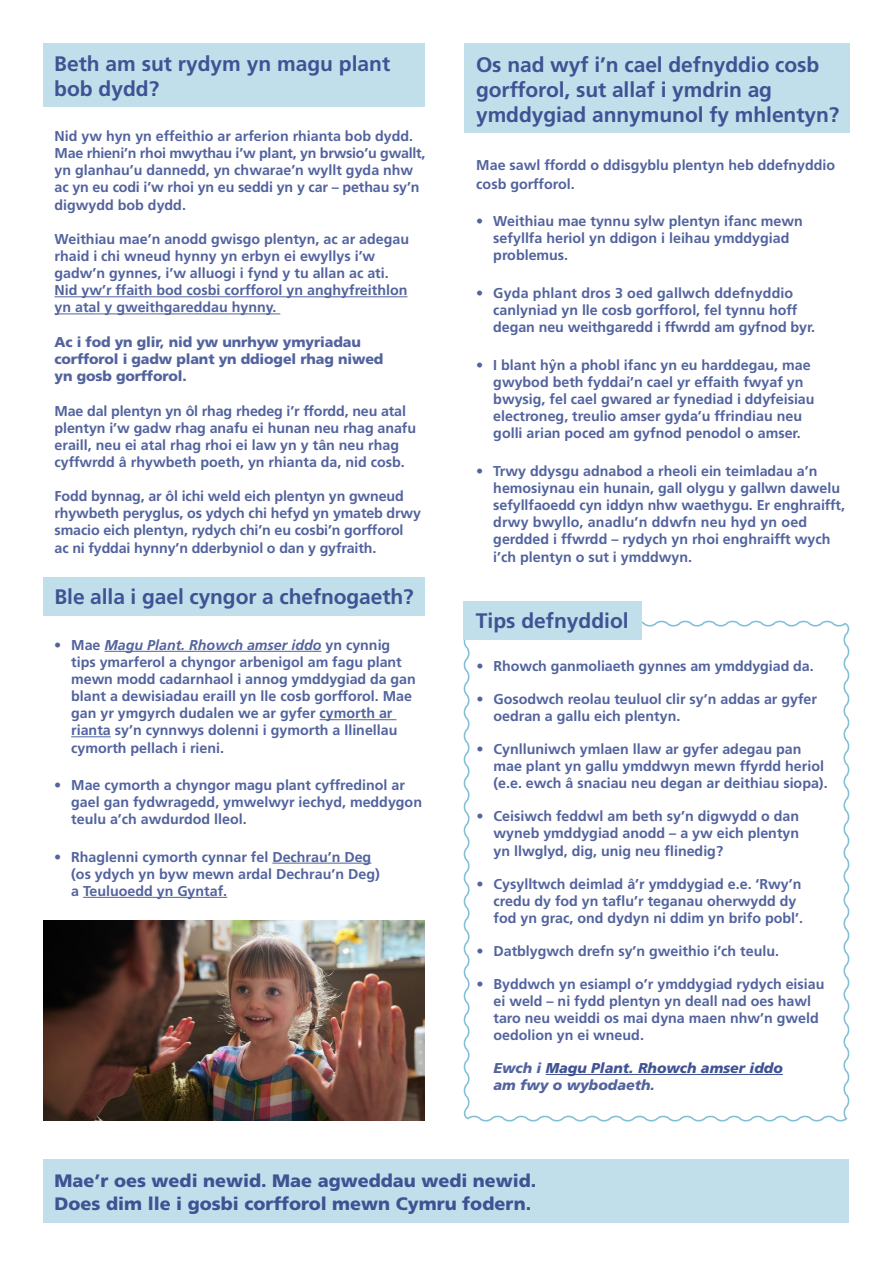
<style>
.page{position:relative;width:893px;height:1263px;background:#fff}
.page>*{position:absolute;margin:0;border:0;box-sizing:border-box;transform-origin:0 0}
.t1{font:700 21px/25.2px "Frutiger LT Std";letter-spacing:-.005em;color:#3f5293}
.t2{font:900 18px/22.5px "Frutiger LT Std";color:#3f5293}
.t3{font:700 14.25px/17.1px "Frutiger LT Std";color:#52639e}
.t4{font:900 14.25px/17.1px "Frutiger LT Std";letter-spacing:-.01em;color:#52639e}
.t5{font:italic 900 14.25px/17.1px "Frutiger LT Std";color:#3f5293}
.s1{font-style:italic}
.s2{color:#52639e}
</style>
<div class="page">
<div style="left:44px;top:44px;width:381px;height:63px;background:#c0dfeb"></div>
<div style="left:44px;top:577px;width:381px;height:39px;background:#c0dfeb"></div>
<hr style="left:55px;top:296px;width:352px;height:1px;background:#52639e">
<hr style="left:55px;top:314px;width:225px;height:1px;background:#52639e">
<hr style="left:104px;top:651px;width:217px;height:1px;background:#52639e">
<hr style="left:320px;top:719px;width:76px;height:1px;background:#52639e">
<hr style="left:71px;top:736px;width:40px;height:1px;background:#52639e">
<hr style="left:272px;top:863px;width:99px;height:1px;background:#52639e">
<hr style="left:83px;top:897px;width:144px;height:1px;background:#52639e">
<img style="left:44px;top:921px;width:381px;height:199px">
<div style="left:464px;top:44px;width:385px;height:89px;background:#c0dfeb"></div>
<svg style="left:463px;top:618px;width:387px;height:504px"></svg>
<hr style="left:546px;top:1074px;width:237px;height:1px;background:#3f5293">
<div style="left:464px;top:601px;width:178px;height:39px;background:#c0dfeb"></div>
<div style="left:44px;top:1159px;width:805px;height:64px;background:#c0dfeb"></div>
<p class="t1" style="left:54px;top:51px;width:338px">Beth am sut rydym yn magu plant bob dydd?</p>
<p class="t3" style="left:55px;top:128px;width:372px">Nid yw hyn yn effeithio ar arferion rhianta bob dydd.<br>Mae rhieni’n rhoi mwythau i’w plant, yn brwsio’u gwallt, yn glanhau’u dannedd, yn chwarae’n wyllt gyda nhw ac yn eu codi i’w rhoi yn eu seddi yn y car – pethau sy’n digwydd bob dydd.</p>
<p class="t3" style="left:55px;top:231px;width:356px">Weithiau mae’n anodd gwisgo plentyn, ac ar adegau rhaid i chi wneud hynny yn erbyn ei ewyllys i’w gadw’n gynnes, i’w alluogi i fynd y tu allan ac ati.<br>Nid yw’r ffaith bod cosbi corfforol yn anghyfreithlon yn atal y gweithgareddau hynny.</p>
<p class="t4" style="left:55px;top:333px;width:330px">Ac i fod yn glir, nid yw unrhyw ymyriadau corfforol i gadw plant yn ddiogel rhag niwed yn gosb gorfforol.</p>
<p class="t3" style="left:55px;top:402px;width:363px">Mae dal plentyn yn ôl rhag rhedeg i’r ffordd, neu atal plentyn i’w gadw rhag anafu ei hunan neu rhag anafu eraill, neu ei atal rhag rhoi ei law yn y tân neu rhag cyffwrdd â rhywbeth poeth, yn rhianta da, nid cosb.</p>
<p class="t3" style="left:55px;top:488px;width:368px">Fodd bynnag, ar ôl ichi weld eich plentyn yn gwneud rhywbeth peryglus, os ydych chi hefyd yn ymateb drwy smacio eich plentyn, rydych chi’n eu cosbi’n gorfforol ac ni fyddai hynny’n dderbyniol o dan y gyfraith.</p>
<p class="t1" style="left:55px;top:584px;width:361px">Ble alla i gael cyngor a chefnogaeth?</p>
<p class="t3" style="left:71px;top:636px;width:346px;text-indent:-17px">• Mae <span class="s1">Magu Plant. Rhowch amser iddo</span> yn cynnig tips ymarferol a chyngor arbenigol am fagu plant mewn modd cadarnhaol i annog ymddygiad da gan blant a dewisiadau eraill yn lle cosb gorfforol. Mae gan yr ymgyrch dudalen we ar gyfer cymorth ar rianta sy’n cynnwys dolenni i gymorth a llinellau cymorth pellach i rieni.</p>
<p class="t3" style="left:71px;top:776px;width:352px;text-indent:-17px">• Mae cymorth a chyngor magu plant cyffredinol ar gael gan fydwragedd, ymwelwyr iechyd, meddygon teulu a’ch awdurdod lleol.</p>
<p class="t3" style="left:71px;top:848px;width:310px;text-indent:-17px">• Rhaglenni cymorth cynnar fel Dechrau’n Deg (os ydych yn byw mewn ardal Dechrau’n Deg) a Teuluoedd yn Gyntaf.</p>
<p class="t1" style="left:476px;top:52px;width:365px">Os nad wyf i’n cael defnyddio cosb gorfforol, sut allaf i ymdrin ag ymddygiad annymunol fy mhlentyn?</p>
<p class="t3" style="left:476px;top:155px;width:360px;line-height:19.5px">Mae sawl ffordd o ddisgyblu plentyn heb ddefnyddio cosb gorfforol.</p>
<p class="t3" style="left:493px;top:213px;width:311px;text-indent:-17px">• Weithiau mae tynnu sylw plentyn ifanc mewn sefyllfa heriol yn ddigon i leihau ymddygiad problemus.</p>
<p class="t3" style="left:493px;top:285px;width:323px;text-indent:-17px">• Gyda phlant dros 3 oed gallwch ddefnyddio canlyniad yn lle cosb gorfforol, fel tynnu hoff degan neu weithgaredd i ffwrdd am gyfnod byr.</p>
<p class="t3" style="left:493px;top:356px;width:323px;text-indent:-17px">• I blant hyn a phobl ifanc yn eu harddegau, mae gwybod beth fyddai’n cael yr effaith fwyaf yn bwysig, fel cael gwared ar fynediad i ddyfeisiau electroneg, treulio amser gyda’u ffrindiau neu golli arian poced am gyfnod penodol o amser.</p>
<p class="t3" style="left:493px;top:462px;width:353px;text-indent:-17px">• Trwy ddysgu adnabod a rheoli ein teimladau a’n hemosiynau ein hunain, gall olygu y gallwn dawelu sefyllfaoedd cyn iddyn nhw waethygu. Er enghraifft, drwy bwyllo, anadlu’n ddwfn neu hyd yn oed gerdded i ffwrdd – rydych yn rhoi enghraifft wych i’ch plentyn o sut i ymddwyn.</p>
<p class="t1" style="left:476px;top:608px;width:154px">Tips defnyddiol</p>
<p class="t3" style="left:476px;top:657px;width:339px">• Rhowch ganmoliaeth gynnes am ymddygiad da.</p>
<p class="t3" style="left:493px;top:690px;width:325px;text-indent:-17px">• Gosodwch reolau teuluol clir sy’n addas ar gyfer oedran a gallu eich plentyn.</p>
<p class="t3" style="left:493px;top:741px;width:336px;text-indent:-17px">• Cynlluniwch ymlaen llaw ar gyfer adegau pan mae plant yn gallu ymddwyn mewn ffyrdd heriol (e.e. ewch â snaciau neu degan ar deithiau siopa).</p>
<p class="t3" style="left:493px;top:808px;width:307px;text-align:justify;text-indent:-17px">• Ceisiwch feddwl am beth sy’n digwydd o dan wyneb ymddygiad anodd – a yw eich plentyn yn llwglyd, dig, unig neu finedig?</p>
<p class="t3" style="left:493px;top:875px;width:311px;text-indent:-17px">• Cysylltwch deimlad â’r ymddygiad e.e. ‘Rwy’n credu dy fod yn tafu’r teganau oherwydd dy fod yn grac, ond dydyn ni ddim yn brifo pobl’.</p>
<p class="t3" style="left:476px;top:942px;width:304px">• Datblygwch drefn sy’n gweithio i’ch teulu.</p>
<p class="t3" style="left:493px;top:975px;width:332px;text-indent:-17px">• Byddwch yn esiampl o’r ymddygiad rydych eisiau ei weld – ni fydd plentyn yn deall nad oes hawl taro neu weiddi os mai dyna maen nhw’n gweld oedolion yn ei wneud.</p>
<p class="t5" style="left:493px;top:1059px;width:291px"><span class="s2">Ewch i</span> Magu Plant. Rhowch amser iddo <span class="s2">am fwy o wybodaeth.</span></p>
<p class="t2" style="left:55px;top:1169px;width:483px">Mae’r oes wedi newid. Mae agweddau wedi newid.<br>Does dim lle i gosbi corfforol mewn Cymru fodern.</p>
</div>
